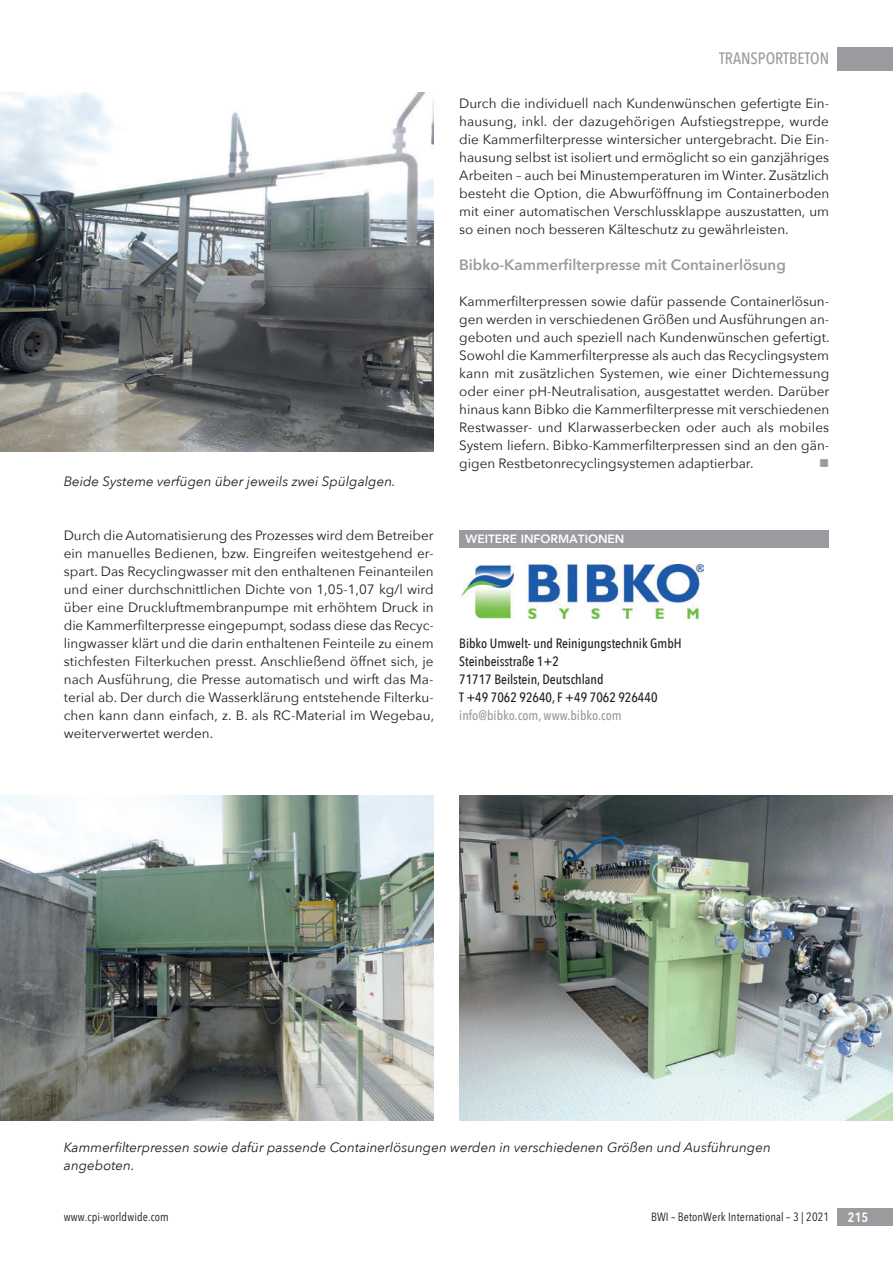
<style>
.page{position:relative;width:893px;height:1263px;background:#fff}
.page>*{position:absolute;margin:0;border:0;box-sizing:border-box;transform-origin:0 0}
.t1{font:500 16.5px "Avenir Next Condensed";color:#999b9e}
.t2{font:600 15px "Avenir Next";color:#999b9e}
.t3{font:13.5px/18px "Avenir Next";color:#231f20;text-align:justify}
.t4{font:italic 13.5px/18px "Avenir Next";color:#231f20}
.t5{font:500 13.5px/18px "Avenir Next Condensed";color:#231f20}
.t6{font:500 13.5px "Avenir Next Condensed";color:#999b9e}
.t7{font:600 13.5px "Avenir Next Condensed";color:#fff}
.t8{font:13.5px "Wingdings";color:#999b9e}
.t9{font:12px "Avenir Next Condensed";letter-spacing:.01em;color:#231f20}
.t10{font:800 12px "Avenir";color:#fff}
</style>
<div class="page">
<div style="left:838px;top:47px;width:55px;height:23px;background:#999b9e"></div>
<div style="left:838px;top:1208px;width:55px;height:18px;background:#999b9e"></div>
<img style="left:0;top:795px;width:434px;height:326px">
<img style="left:0;top:93px;width:434px;height:359px">
<img style="left:459px;top:795px;width:434px;height:326px">
<div style="left:459px;top:530px;width:370px;height:17px;background:#999b9e"></div>
<img style="left:460px;top:564px;width:244px;height:54px">
<p class="t1" style="left:719px;top:48px;width:112px">TRANSPORTBETON</p>
<p class="t4" style="left:64px;top:473px;width:333px">Beide Systeme verfügen über jeweils zwei Spülgalgen.</p>
<p class="t3" style="left:64px;top:527px;width:372px">Durch die Automatisierung des Prozesses wird dem Betreiber ein manuelles Bedienen, bzw. Eingreifen weitestgehend er&shy;spart. Das Recyclingwasser mit den enthaltenen Feinanteilen und einer durchschnittlichen Dichte von 1,05-1,07 kg/l wird über eine Druckluftmembranpumpe mit erhöhtem Druck in die Kammerfilterpresse eingepumpt, sodass diese das Recyc&shy;lingwasser klärt und die darin enthaltenen Feinteile zu einem stichfesten Filterkuchen presst. Anschließend öffnet sich, je nach Ausführung, die Presse automatisch und wirft das Ma&shy;terial ab. Der durch die Wasserklärung entstehende Filterku&shy;chen kann dann einfach, z. B. als RC-Material im Wegebau, weiterverwertet werden.</p>
<p class="t3" style="left:459px;top:95px;width:372px">Durch die individuell nach Kundenwünschen gefertigte Ein&shy;hausung, inkl. der dazugehörigen Aufstiegstreppe, wurde die Kammerfilterpresse wintersicher untergebracht. Die Ein&shy;hausung selbst ist isoliert und ermöglicht so ein ganzjähriges Arbeiten – auch bei Minustemperaturen im Winter. Zusätzlich besteht die Option, die Abwurföffnung im Containerboden mit einer automatischen Verschlussklappe auszustatten, um so einen noch besseren Kälteschutz zu gewährleisten.</p>
<p class="t2" style="left:459px;top:255px;width:328px">Bibko-Kammerfilterpresse mit Containerlösung</p>
<p class="t3" style="left:459px;top:293px;width:372px">Kammerfilterpressen sowie dafür passende Containerlösun&shy;gen werden in verschiedenen Größen und Ausführungen an&shy;geboten und auch speziell nach Kundenwünschen gefertigt.<br>Sowohl die Kammerfilterpresse als auch das Recyclingsystem kann mit zusätzlichen Systemen, wie einer Dichtemessung oder einer pH-Neutralisation, ausgestattet werden. Darüber hinaus kann Bibko die Kammerfilterpresse mit verschiedenen Restwasser- und Klarwasserbecken oder auch als mobiles System liefern. Bibko-Kammerfilterpressen sind an den gän&shy;gigen Restbetonrecyclingsystemen adaptierbar.</p>
<p class="t8" style="left:819px;top:456px;width:12px">■</p>
<p class="t10" style="left:466px;top:531px;width:160px">WEITERE INFORMATIONEN</p>
<p class="t5" style="left:459px;top:635px;width:224px">Bibko Umwelt- und Reinigungstechnik GmbH<br>Steinbeisstraße 1+2<br>71717 Beilstein, Deutschland<br>T +49 7062 92640, F +49 7062 926440</p>
<p class="t6" style="left:459px;top:707px;width:164px">info@bibko.com, www.bibko.com</p>
<p class="t4" style="left:64px;top:1139px;width:708px">Kammerfilterpressen sowie dafür passende Containerlösungen werden in verschiedenen Größen und Ausführungen angeboten.</p>
<p class="t9" style="left:64px;top:1209px;width:107px">www.cpi-worldwide.com</p>
<p class="t9" style="left:651px;top:1209px;width:180px">BWI – BetonWerk International – 3 | 2021</p>
<p class="t7" style="left:848px;top:1208px;width:22px">215</p>
</div>
